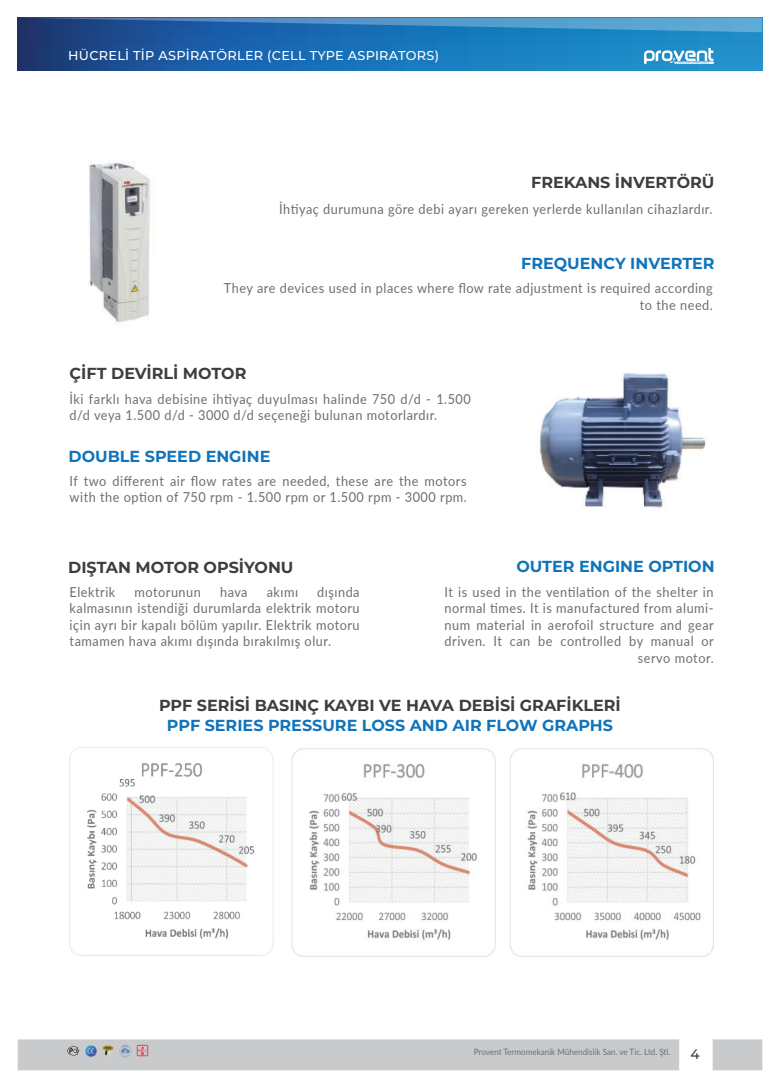
<style>
.page{position:relative;width:780px;height:1088px;background:#fff}
.page>*{position:absolute;margin:0;border:0;box-sizing:border-box;transform-origin:0 0}
.t1{font:700 16px "Montserrat";color:#3e3e3f}
.t2{font:700 16px "Montserrat";color:#1074bc}
.t3{font:13.75px/16.5px "Lato";letter-spacing:.04em;color:#6d6e71;scale:.93 1}
.t4{font:500 13.75px "Montserrat";color:#3e3e3f}
.t5{font:500 12.88px "Montserrat";letter-spacing:.02em;color:#fff}
.t6{font:8.75px "Lato";color:#6d6e71;scale:.93 1}
</style>
<div class="page">
<svg style="left:18px;top:32px;width:744px;height:38px;background:#1a6daf"></svg>
<svg style="left:18px;top:18px;width:744px;height:14px;background:#387cb5"></svg>
<svg style="left:18px;top:1039px;width:744px;height:31px;background:#cbcbcd"></svg>
<svg style="left:644px;top:48px;width:69px;height:17px"></svg>
<img style="left:88px;top:160px;width:62px;height:164px">
<img style="left:539px;top:373px;width:167px;height:135px">
<img style="left:69px;top:747px;width:644px;height:210px">
<p class="t5" style="left:68px;top:49px;width:372px">HÜCRELİ TİP ASPİRATÖRLER (CELL TYPE ASPIRATORS)</p>
<p class="t1" style="left:531px;top:173px;width:185px">FREKANS İNVERTÖRÜ</p>
<p class="t3" style="left:279px;top:200px;width:467px">İhtiyaç durumuna göre debi ayarı gereken yerlerde kullanılan cihazlardır.</p>
<p class="t2" style="left:521px;top:254px;width:195px">FREQUENCY INVERTER</p>
<p class="t3" style="left:224px;top:280px;width:527px;text-align:right">They are devices used in places where flow rate adjustment is required according to the need.</p>
<p class="t1" style="left:70px;top:364px;width:178px">ÇİFT DEVİRLİ MOTOR</p>
<p class="t3" style="left:70px;top:390px;width:433px">İki farklı hava debisine ihtiyaç duyulması halinde 750 d/d - 1.500 d/d veya 1.500 d/d - 3000 d/d seçeneği bulunan motorlardır.</p>
<p class="t2" style="left:68px;top:447px;width:203px">DOUBLE SPEED ENGINE</p>
<p class="t3" style="left:70px;top:472px;width:428px">If two different air flow rates are needed, these are the motors with the option of 750 rpm - 1.500 rpm or 1.500 rpm - 3000 rpm.</p>
<p class="t1" style="left:68px;top:558px;width:227px">DIŞTAN MOTOR OPSİYONU</p>
<p class="t2" style="left:516px;top:557px;width:200px">OUTER ENGINE OPTION</p>
<p class="t3" style="left:70px;top:583px;width:313px;text-align:justify;text-indent:248px">dışında kalmasının istendiği durumlarda elektrik motoru için ayrı bir kapalı bölüm yapılır. Elektrik motoru tamamen hava akımı dışında bırakılmış olur.</p>
<p class="t3" style="left:70px;top:583px;width:51px">Elektrik</p>
<p class="t3" style="left:134px;top:583px;width:73px">motorunun</p>
<p class="t3" style="left:220px;top:583px;width:31px">hava</p>
<p class="t3" style="left:267px;top:583px;width:35px">akımı</p>
<p class="t3" style="left:444px;top:583px;width:291px;text-align:right">It is used in the ventilation of the shelter in normal times. It is manufactured from alumi&shy;num material in aerofoil structure and gear driven. It can be controlled by manual or servo motor.</p>
<p class="t1" style="left:159px;top:696px;width:463px">PPF SERİSİ BASINÇ KAYBI VE HAVA DEBİSİ GRAFİKLERİ</p>
<p class="t2" style="left:167px;top:716px;width:447px">PPF SERIES PRESSURE LOSS AND AIR FLOW GRAPHS</p>
<p class="t6" style="left:474px;top:1046px;width:213px">Provent Termomekanik Mühendislik San. ve Tic. Ltd. Şti.</p>
<p class="t4" style="left:690px;top:1046px;width:11px">4</p>
</div>
